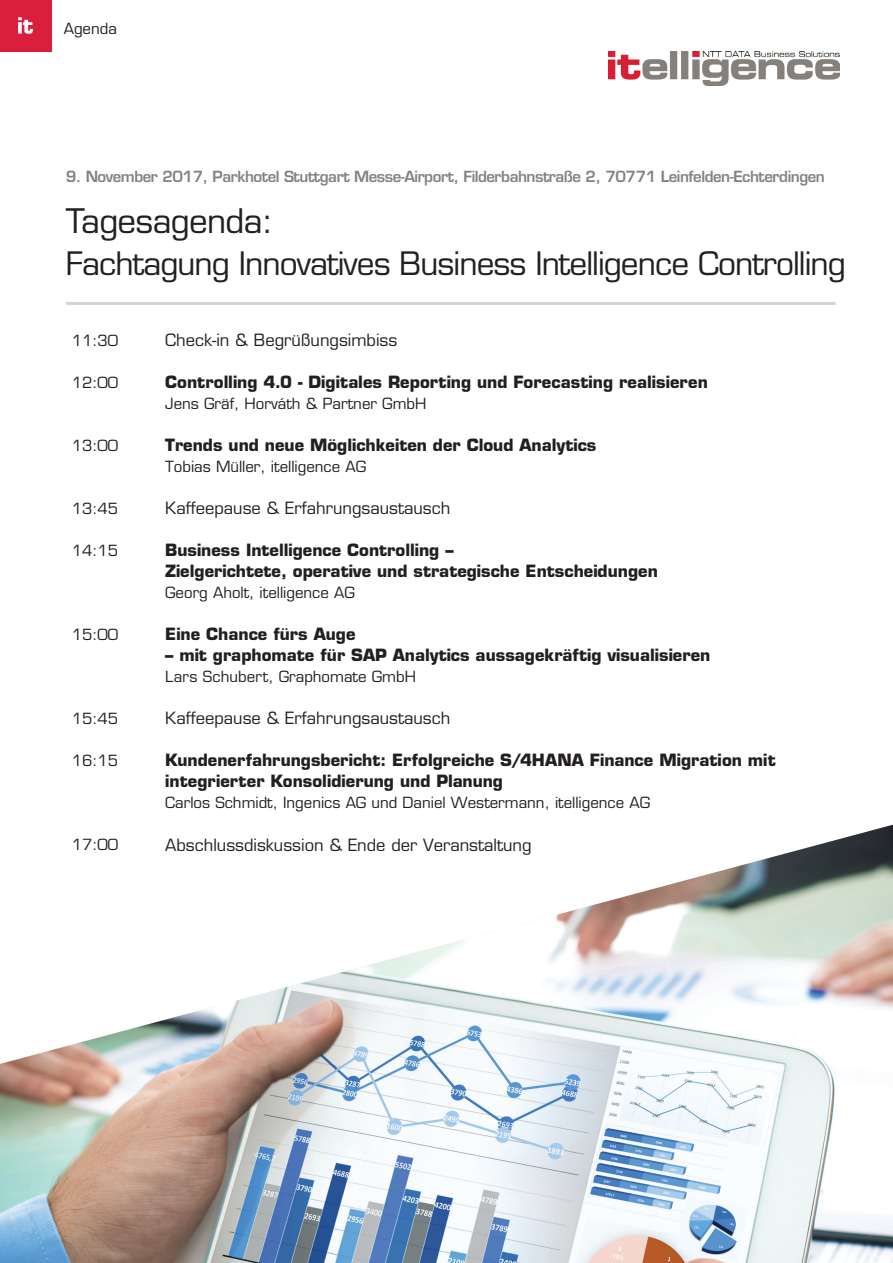
<style>
.page{position:relative;width:893px;height:1263px;background:#fff}
.page>*{position:absolute;margin:0;border:0;box-sizing:border-box;transform-origin:0 0}
.t1{font:500 33px "Eurostile LTCE";letter-spacing:-.02em;color:#231f20}
.t2{font:500 31.5px "Eurostile LTCE";letter-spacing:-.03em;color:#231f20}
.t3{font:700 16.5px/21px "Eurostile LTCE";color:#231f20}
.t4{font:500 16.5px "Eurostile LTCE";color:#231f20}
.t5{font:500 15px "Eurostile LTCE";color:#231f20}
.t6{font:600 15px "Eurostile LTCE";letter-spacing:-.03em;color:#808285}
</style>
<div class="page">
<div style="left:0;top:0;width:51px;height:51px;background:#da1f3d"></div>
<svg style="left:18px;top:17px;width:15px;height:17px"></svg>
<img style="left:608px;top:51px;width:231px;height:34px">
<hr style="left:66px;top:302px;width:770px;height:3px;background:#d1d2d4">
<img style="left:0;top:825px;width:893px;height:438px">
<p class="t5" style="left:64px;top:19px;width:55px">Agenda</p>
<p class="t6" style="left:66px;top:167px;width:760px">9. November 2017, Parkhotel Stuttgart Messe-Airport, Filderbahnstraße 2, 70771 Leinfelden-Echterdingen</p>
<h1 class="t1" style="left:66px;top:201px;width:209px">Tagesagenda:</h1>
<h2 class="t2" style="left:66px;top:244px;width:781px">Fachtagung Innovatives Business Intelligence Controlling</h2>
<p class="t5" style="left:72px;top:332px;width:48px">11:30</p>
<p class="t5" style="left:72px;top:374px;width:48px">12:00</p>
<p class="t5" style="left:72px;top:437px;width:48px">13:00</p>
<p class="t5" style="left:72px;top:500px;width:48px">13:45</p>
<p class="t5" style="left:72px;top:542px;width:48px">14:15</p>
<p class="t5" style="left:72px;top:626px;width:48px">15:00</p>
<p class="t5" style="left:72px;top:710px;width:48px">15:45</p>
<p class="t5" style="left:72px;top:752px;width:48px">16:15</p>
<p class="t5" style="left:72px;top:836px;width:48px">17:00</p>
<p class="t4" style="left:165px;top:330px;width:234px">Check-in &amp; Begrüßungsimbiss</p>
<p class="t3" style="left:165px;top:371px;width:544px">Controlling 4.0 - Digitales Reporting und Forecasting realisieren</p>
<p class="t5" style="left:165px;top:394px;width:263px">Jens Gräf, Horváth &amp; Partner GmbH</p>
<p class="t3" style="left:165px;top:434px;width:433px">Trends und neue Möglichkeiten der Cloud Analytics</p>
<p class="t5" style="left:165px;top:457px;width:202px">Tobias Müller, itelligence AG</p>
<p class="t4" style="left:165px;top:498px;width:287px">Kaffeepause &amp; Erfahrungsaustausch</p>
<p class="t3" style="left:165px;top:539px;width:494px">Business Intelligence Controlling –<br>Zielgerichtete, operative und strategische Entscheidungen</p>
<p class="t5" style="left:165px;top:583px;width:191px">Georg Aholt, itelligence AG</p>
<p class="t3" style="left:165px;top:623px;width:192px">Eine Chance fürs Auge</p>
<p class="t3" style="left:165px;top:644px;width:547px">– mit graphomate für SAP Analytics aussagekräftig visualisieren</p>
<p class="t5" style="left:165px;top:667px;width:252px">Lars Schubert, Graphomate GmbH</p>
<p class="t4" style="left:165px;top:708px;width:287px">Kaffeepause &amp; Erfahrungsaustausch</p>
<p class="t3" style="left:165px;top:749px;width:612px">Kundenerfahrungsbericht: Erfolgreiche S/4HANA Finance Migration mit integrierter Konsolidierung und Planung</p>
<p class="t5" style="left:165px;top:793px;width:486px">Carlos Schmidt, Ingenics AG und Daniel Westermann, itelligence AG</p>
<p class="t4" style="left:165px;top:835px;width:368px">Abschlussdiskussion &amp; Ende der Veranstaltung</p>
</div>
